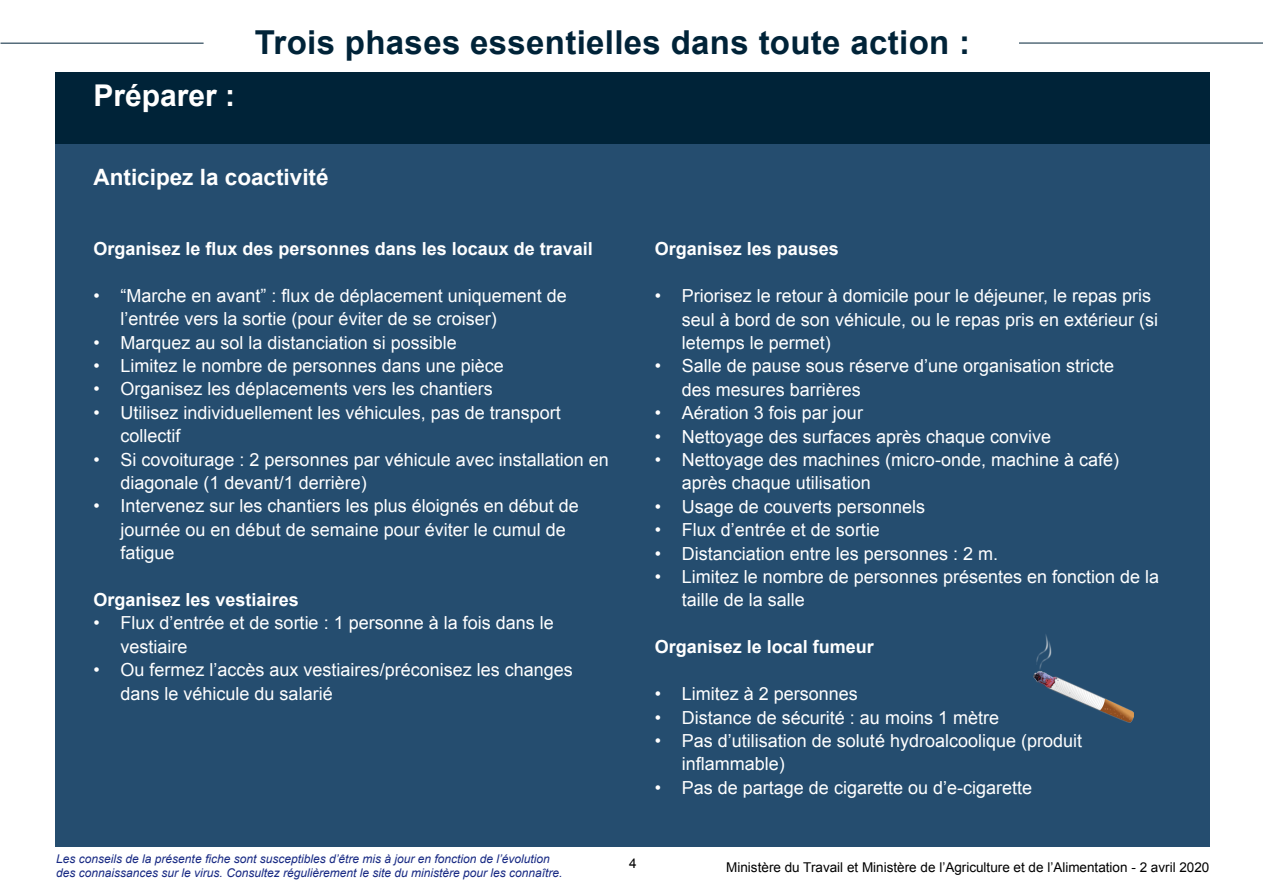
<style>
.page{position:relative;width:1263px;height:893px;background:#fff}
.page>*{position:absolute;margin:0;border:0;box-sizing:border-box;transform-origin:0 0}
.t1{font:700 33px "Arial";letter-spacing:.01em;color:#002338}
.t2{font:700 30px "Arial";color:#fff}
.t3{font:700 22.5px "Arial";color:#fff}
.t4{font:18px/23.4px "Arial";color:#fff}
.t5{font:700 18px "Arial";color:#fff}
.t6{font:13.5px "Arial";color:#000}
.t7{font:italic 12px/14.4px "Arial";color:#172983}
</style>
<div class="page">
<hr style="left:1019px;top:43px;width:244px;height:1px;background:#002338">
<hr style="left:1px;top:43px;width:203px;height:1px;background:#002338">
<div style="left:55px;top:72px;width:1155px;height:72px;background:#002338"></div>
<div style="left:55px;top:144px;width:1155px;height:702px;background:#254d6f"></div>
<img style="left:1033px;top:634px;width:101px;height:88px">
<p class="t2" style="left:94px;top:76px;width:143px">Préparer :</p>
<p class="t1" style="left:255px;top:21px;width:717px">Trois phases essentielles dans toute action :</p>
<p class="t3" style="left:94px;top:162px;width:237px">Anticipez la coactivité</p>
<p class="t5" style="left:94px;top:237px;width:501px">Organisez le flux des personnes dans les locaux de travail</p>
<p class="t4" style="left:121px;top:284px;width:448px;text-indent:-27px">• “Marche en avant” : flux de déplacement uniquement de l’entrée vers la sortie (pour éviter de se croiser)</p>
<p class="t4" style="left:94px;top:331px;width:365px">• Marquez au sol la distanciation si possible</p>
<p class="t4" style="left:94px;top:354px;width:412px">• Limitez le nombre de personnes dans une pièce</p>
<p class="t4" style="left:94px;top:378px;width:401px">• Organisez les déplacements vers les chantiers</p>
<p class="t4" style="left:121px;top:401px;width:442px;text-indent:-27px">• Utilisez individuellement les véhicules, pas de transport collectif</p>
<p class="t4" style="left:121px;top:448px;width:490px;text-indent:-27px">• Si covoiturage : 2 personnes par véhicule avec installation en diagonale (1 devant/1 derrière)</p>
<p class="t4" style="left:121px;top:495px;width:460px;text-indent:-27px">• Intervenez sur les chantiers les plus éloignés en début de journée ou en début de semaine pour éviter le cumul de fatigue</p>
<p class="t5" style="left:94px;top:588px;width:207px">Organisez les vestiaires</p>
<p class="t4" style="left:121px;top:612px;width:435px;text-indent:-27px">• Flux d’entrée et de sortie : 1 personne à la fois dans le vestiaire</p>
<p class="t4" style="left:121px;top:658px;width:454px;text-indent:-27px">• Ou fermez l’accès aux vestiaires/préconisez les changes dans le véhicule du salarié</p>
<p class="t5" style="left:655px;top:237px;width:186px">Organisez les pauses</p>
<p class="t4" style="left:682px;top:284px;width:478px;text-indent:-27px">• Priorisez le retour à domicile pour le déjeuner, le repas pris seul à bord de son véhicule, ou le repas pris en extérieur (si letemps le permet)</p>
<p class="t4" style="left:682px;top:355px;width:434px;text-indent:-27px">• Salle de pause sous réserve d’une organisation stricte des mesures barrières</p>
<p class="t4" style="left:655px;top:401px;width:210px">• Aération 3 fois par jour</p>
<p class="t4" style="left:655px;top:425px;width:398px">• Nettoyage des surfaces après chaque convive</p>
<p class="t4" style="left:682px;top:448px;width:439px;text-indent:-27px">• Nettoyage des machines (micro-onde, machine à café) après chaque utilisation</p>
<p class="t4" style="left:655px;top:495px;width:272px">• Usage de couverts personnels</p>
<p class="t4" style="left:655px;top:518px;width:227px">• Flux d’entrée et de sortie</p>
<p class="t4" style="left:655px;top:542px;width:345px">• Distanciation entre les personnes : 2 m.</p>
<p class="t4" style="left:682px;top:565px;width:479px;text-indent:-27px">• Limitez le nombre de personnes présentes en fonction de la taille de la salle</p>
<p class="t5" style="left:655px;top:635px;width:221px">Organisez le local fumeur</p>
<p class="t4" style="left:655px;top:682px;width:205px">• Limitez à 2 personnes</p>
<p class="t4" style="left:655px;top:706px;width:346px">• Distance de sécurité : au moins 1 mètre</p>
<p class="t4" style="left:682px;top:729px;width:402px;text-indent:-27px">• Pas d’utilisation de soluté hydroalcoolique (produit inflammable)</p>
<p class="t4" style="left:655px;top:776px;width:379px">• Pas de partage de cigarette ou d’e-cigarette</p>
<p class="t7" style="left:56px;top:852px;width:508px">Les conseils de la présente fiche sont susceptibles d’être mis à jour en fonction de l’évolution des connaissances sur le virus. Consultez régulièrement le site du ministère pour les connaître.</p>
<p class="t6" style="left:629px;top:855px;width:9px">4</p>
<p class="t6" style="left:726px;top:859px;width:485px">Ministère du Travail et Ministère de l’Agriculture et de l’Alimentation - 2 avril 2020</p>
</div>
